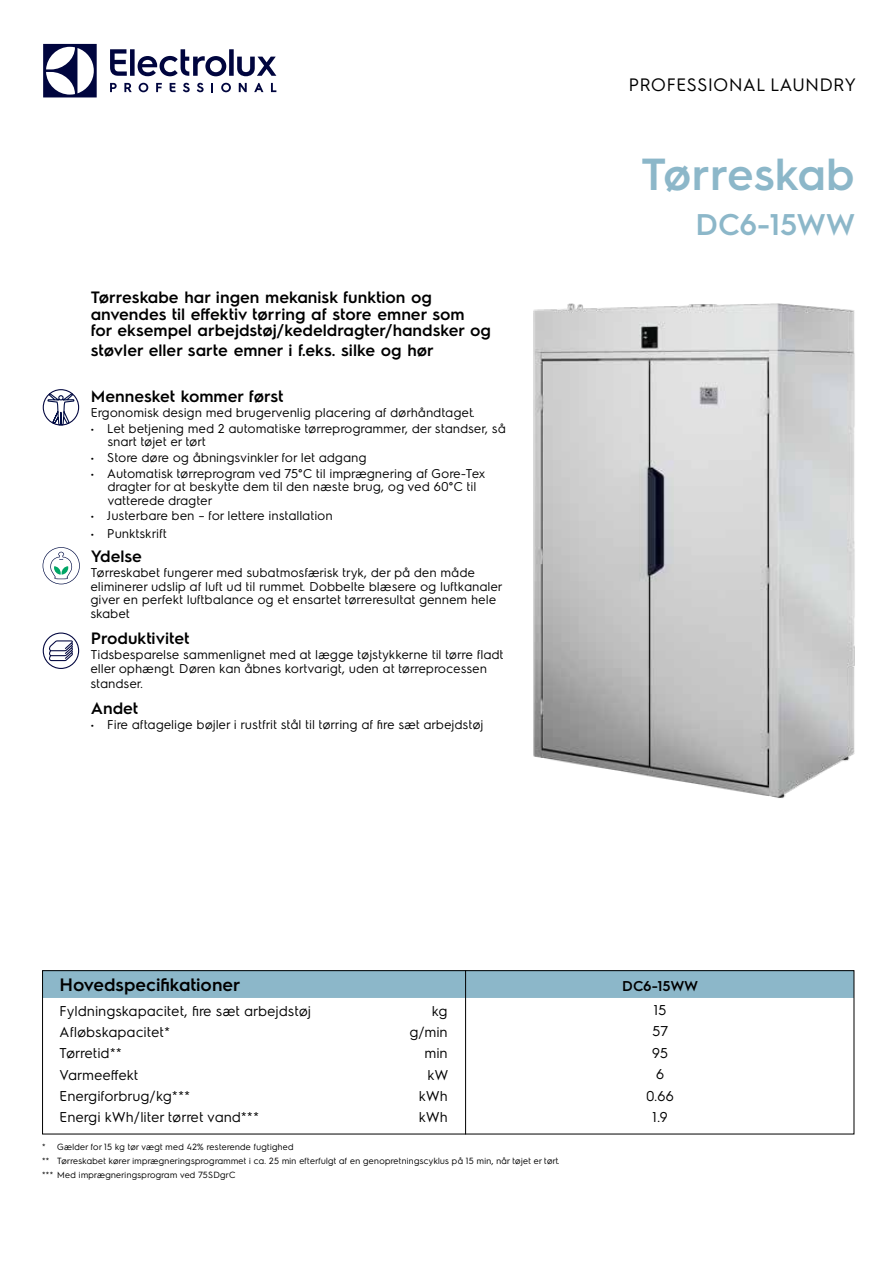
<style>
.page{position:relative;width:893px;height:1263px;background:#fff}
.page>*{position:absolute;margin:0;border:0;box-sizing:border-box;transform-origin:0 0}
.t1{font:600 45px "Electrolux Sans";color:#8cb7c9}
.t2{font:600 30px "Electrolux Sans";letter-spacing:-.01em;color:#8cb7c9}
.t3{font:600 18px "Electrolux Sans";color:#000}
.t4{font:18px "Electrolux Sans";color:#000}
.t5{font:600 16.5px/16.5px "Electrolux Sans";color:#000}
.t6{font:14.25px/21.3px "Electrolux Sans";color:#000;text-align:center}
.t7{font:600 14.25px "Electrolux Sans";letter-spacing:-.01em;color:#000}
.t8{font:12.75px/13.5px "Electrolux Sans";color:#000}
.t9{font:9px/14.1px "Electrolux Sans";color:#000}
</style>
<div class="page">
<svg style="left:43px;top:44px;width:54px;height:53px"></svg>
<svg style="left:110px;top:49px;width:166px;height:27px"></svg>
<svg style="left:271px;top:83px;width:5px;height:9px"></svg>
<svg style="left:221px;top:83px;width:10px;height:9px"></svg>
<svg style="left:211px;top:83px;width:2px;height:9px"></svg>
<svg style="left:197px;top:83px;width:7px;height:9px"></svg>
<svg style="left:183px;top:83px;width:7px;height:9px"></svg>
<svg style="left:170px;top:83px;width:6px;height:9px"></svg>
<svg style="left:156px;top:83px;width:6px;height:9px"></svg>
<svg style="left:139px;top:83px;width:9px;height:9px"></svg>
<svg style="left:124px;top:83px;width:8px;height:9px"></svg>
<svg style="left:110px;top:83px;width:7px;height:9px"></svg>
<svg style="left:254px;top:83px;width:9px;height:9px"></svg>
<svg style="left:239px;top:83px;width:8px;height:9px"></svg>
<div style="left:44px;top:972px;width:808px;height:26px;background:#8cb7c9"></div>
<div style="left:42px;top:970px;width:812px;height:164px;border:1px solid #000"></div>
<hr style="left:465px;top:970px;width:1px;height:164px;background:#000">
<img style="left:533px;top:303px;width:322px;height:495px">
<svg style="left:47px;top:392px;width:28px;height:32px"></svg>
<div style="left:43px;top:389px;width:36px;height:37px;border:1px solid #00053e;border-radius:50%"></div>
<svg style="left:43px;top:547px;width:37px;height:37px"></svg>
<div style="left:43px;top:632px;width:36px;height:37px;border:1px solid #00053e;border-radius:50%"></div>
<svg style="left:49px;top:640px;width:24px;height:21px"></svg>
<p class="t5" style="left:91px;top:288px;width:402px">Tørreskabe har ingen mekanisk funktion og anvendes til effektiv tørring af store emner som<br>for eksempel arbejdstøj/kedeldragter/handsker og</p>
<p class="t5" style="left:91px;top:341px;width:345px">støvler eller sarte emner i f.eks. silke og hør</p>
<p class="t5" style="left:91px;top:386px;width:194px">Mennesket kommer først</p>
<p class="t8" style="left:91px;top:405px;width:386px">Ergonomisk design med brugervenlig placering af dørhåndtaget.</p>
<p class="t8" style="left:108px;top:421px;width:400px;text-indent:-17px">• Let betjening med 2 automatiske tørreprogrammer, der standser, så snart tøjet er tørt</p>
<p class="t8" style="left:91px;top:450px;width:278px">• Store døre og åbningsvinkler for let adgang</p>
<p class="t8" style="left:108px;top:466px;width:380px;text-indent:-17px">• Automatisk tørreprogram ved 75°C til imprægnering af Gore-Tex dragter for at beskytte dem til den næste brug, og ved 60°C til vatterede dragter</p>
<p class="t8" style="left:91px;top:508px;width:244px">• Justerbare ben – for lettere installation</p>
<p class="t8" style="left:91px;top:526px;width:78px">• Punktskrift</p>
<p class="t5" style="left:91px;top:547px;width:53px">Ydelse</p>
<p class="t8" style="left:91px;top:565px;width:413px">Tørreskabet fungerer med subatmosfærisk tryk, der på den måde eliminerer udslip af luft ud til rummet. Dobbelte blæsere og luftkanaler giver en perfekt luftbalance og et ensartet tørreresultat gennem hele skabet</p>
<p class="t5" style="left:91px;top:629px;width:100px">Produktivitet</p>
<p class="t8" style="left:91px;top:647px;width:415px">Tidsbesparelse sammenlignet med at lægge tøjstykkerne til tørre fladt eller ophængt. Døren kan åbnes kortvarigt, uden at tørreprocessen</p>
<p class="t8" style="left:91px;top:676px;width:54px">standser.</p>
<p class="t5" style="left:91px;top:699px;width:49px">Andet</p>
<p class="t8" style="left:91px;top:717px;width:395px">• Fire aftagelige bøjler i rustfrit stål til tørring af fire sæt arbejdstøj</p>
<h3 class="t4" style="left:629px;top:72px;width:229px">PROFESSIONAL LAUNDRY</h3>
<h1 class="t1" style="left:641px;top:143px;width:215px">Tørreskab</h1>
<h2 class="t2" style="left:695px;top:204px;width:162px">DC6-15WW</h2>
<h3 class="t3" style="left:60px;top:972px;width:183px">Hovedspecifikationer</h3>
<p class="t6" style="left:60px;top:999px;width:253px">Fyldningskapacitet, fire sæt arbejdstøj</p>
<p class="t6" style="left:432px;top:999px;width:17px">kg</p>
<p class="t6" style="left:60px;top:1020px;width:112px">Afløbskapacitet*</p>
<p class="t6" style="left:410px;top:1020px;width:40px">g/min</p>
<p class="t6" style="left:60px;top:1042px;width:64px">Tørretid**</p>
<p class="t6" style="left:425px;top:1042px;width:25px">min</p>
<p class="t6" style="left:60px;top:1063px;width:81px">Varmeeffekt</p>
<p class="t6" style="left:428px;top:1063px;width:22px">kW</p>
<p class="t6" style="left:60px;top:1084px;width:132px">Energiforbrug/kg***</p>
<p class="t6" style="left:419px;top:1084px;width:30px">kWh</p>
<p class="t6" style="left:60px;top:1106px;width:201px">Energi kWh/liter tørret vand***</p>
<p class="t6" style="left:419px;top:1106px;width:30px">kWh</p>
<p class="t9" style="left:42px;top:1139px;width:519px">* Gælder for 15 kg tør vægt med 42% resterende fugtighed<br>** Tørreskabet kører imprægneringsprogrammet i ca. 25 min efterfulgt af en genopretningscyklus på 15 min, når tøjet er tørt. *** Med imprægneringsprogram ved 75SDgrC</p>
<p class="t7" style="left:622px;top:976px;width:78px">DC6-15WW</p>
<p class="t6" style="left:646px;top:998px;width:30px">15<br>57<br>95<br>6<br>0.66<br>1.9</p>
</div>
